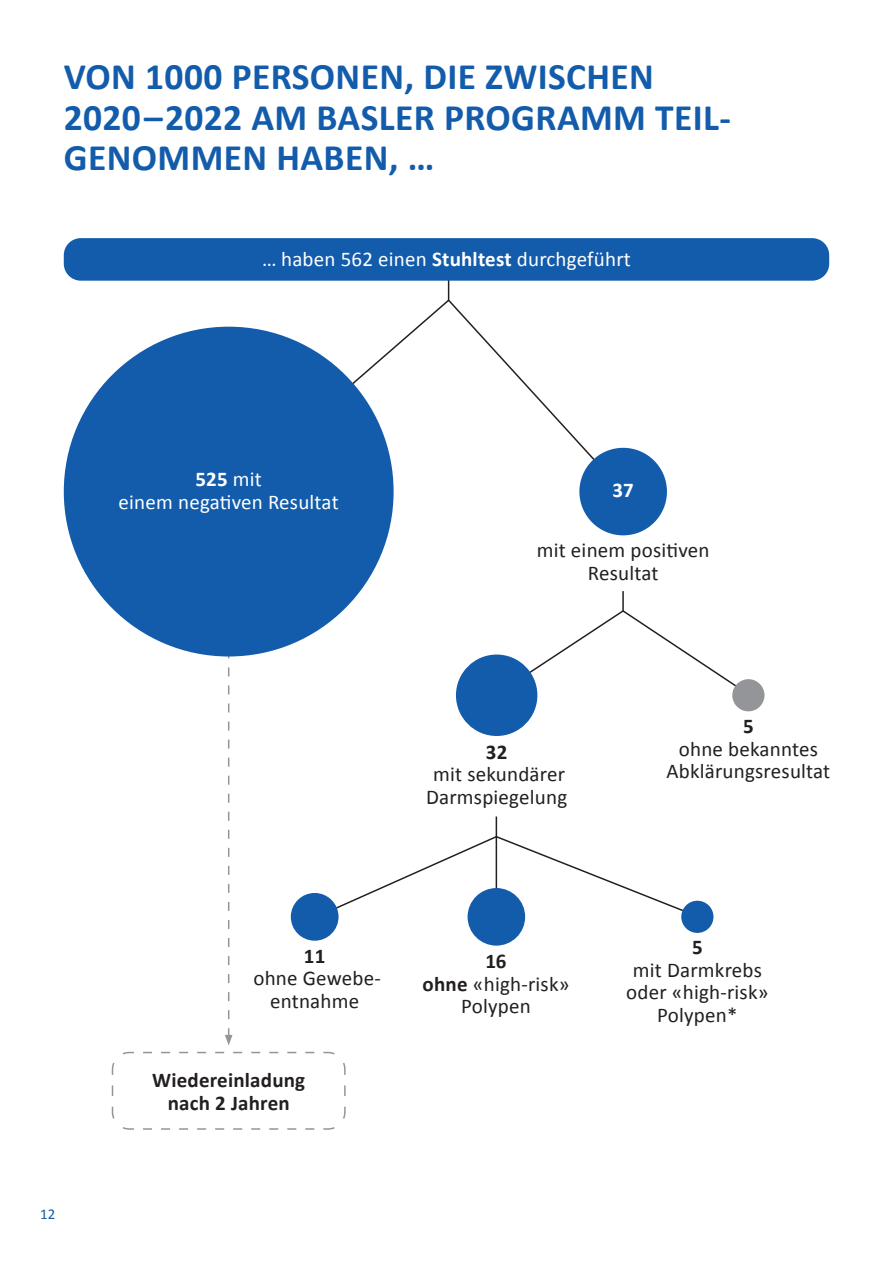
<style>
.page{position:relative;width:893px;height:1263px;background:#fff}
.page>*{position:absolute;margin:0;border:0;box-sizing:border-box;transform-origin:0 0}
.t1{font:700 37.5px/40.5px "Calibri";letter-spacing:.01em;color:#135cab}
.t2{font:21px/22.5px "Calibri";letter-spacing:.01em;color:#231f20;text-align:center}
.t3{font:21px/22.5px "Calibri";letter-spacing:.01em;color:#fff;text-align:center}
.t4{font:700 21px/22.5px "Calibri";letter-spacing:.01em;color:#231f20;text-align:center}
.t5{font:700 21px "Calibri";color:#fff}
.t6{font:15px "Calibri";color:#135cab}
.s1{font-weight:700}
</style>
<div class="page">
<svg style="left:225px;top:656px;width:8px;height:389px"></svg>
<svg style="left:111px;top:1051px;width:235px;height:79px"></svg>
<svg style="left:227px;top:298px;width:398px;height:181px"></svg>
<hr style="left:448px;top:242px;width:1px;height:58px;background:#231f20">
<div style="left:64px;top:238px;width:765px;height:43px;background:#135cab;border-radius:17px"></div>
<svg style="left:510px;top:610px;width:226px;height:86px"></svg>
<hr style="left:622px;top:591px;width:2px;height:20px;background:#231f20">
<svg style="left:320px;top:835px;width:380px;height:84px"></svg>
<hr style="left:496px;top:816px;width:1px;height:101px;background:#231f20">
<div style="left:456px;top:654px;width:81px;height:82px;background:#135cab;border-radius:50%"></div>
<div style="left:291px;top:893px;width:48px;height:48px;background:#135cab;border-radius:50%"></div>
<div style="left:468px;top:888px;width:57px;height:58px;background:#135cab;border-radius:50%"></div>
<div style="left:732px;top:679px;width:32px;height:32px;background:#939598;border-radius:50%"></div>
<div style="left:681px;top:901px;width:32px;height:32px;background:#135cab;border-radius:50%"></div>
<div style="left:64px;top:327px;width:330px;height:329px;background:#135cab;border-radius:50%"></div>
<div style="left:579px;top:448px;width:88px;height:87px;background:#135cab;border-radius:50%"></div>
<h1 class="t1" style="left:64px;top:56px;width:666px">VON 1000 PERSONEN, DIE ZWISCHEN<br>2020–2022 AM BASLER PROGRAMM TEIL-<br>GENOMMEN HABEN, …</h1>
<p class="t3" style="left:262px;top:248px;width:370px">… haben 562 einen <span class="s1">Stuhltest</span> durchgeführt</p>
<p class="t6" style="left:40px;top:1204px;width:17px">12</p>
<p class="t3" style="left:119px;top:468px;width:222px"><span class="s1">525</span> mit<br>einem negativen Resultat</p>
<p class="t5" style="left:612px;top:477px;width:23px">37</p>
<p class="t2" style="left:537px;top:539px;width:174px">mit einem positiven<br>Resultat</p>
<p class="t4" style="left:486px;top:741px;width:23px">32</p>
<p class="t2" style="left:426px;top:763px;width:143px">mit sekundärer<br>Darmspiegelung</p>
<p class="t4" style="left:304px;top:944px;width:23px">11</p>
<p class="t2" style="left:253px;top:967px;width:127px">ohne Gewebe&shy;entnahme</p>
<p class="t4" style="left:152px;top:1069px;width:155px">Wiedereinladung nach 2 Jahren</p>
<p class="t2" style="left:423px;top:950px;width:148px"><span class="s1">16<br>ohne</span> «high-risk»<br>Polypen</p>
<p class="t4" style="left:743px;top:715px;width:12px">5</p>
<p class="t2" style="left:666px;top:738px;width:165px">ohne bekanntes<br>Abklärungsresultat</p>
<p class="t4" style="left:692px;top:936px;width:12px">5</p>
<p class="t2" style="left:626px;top:958px;width:144px">mit Darmkrebs oder «high-risk»<br>Polypen*</p>
</div>
